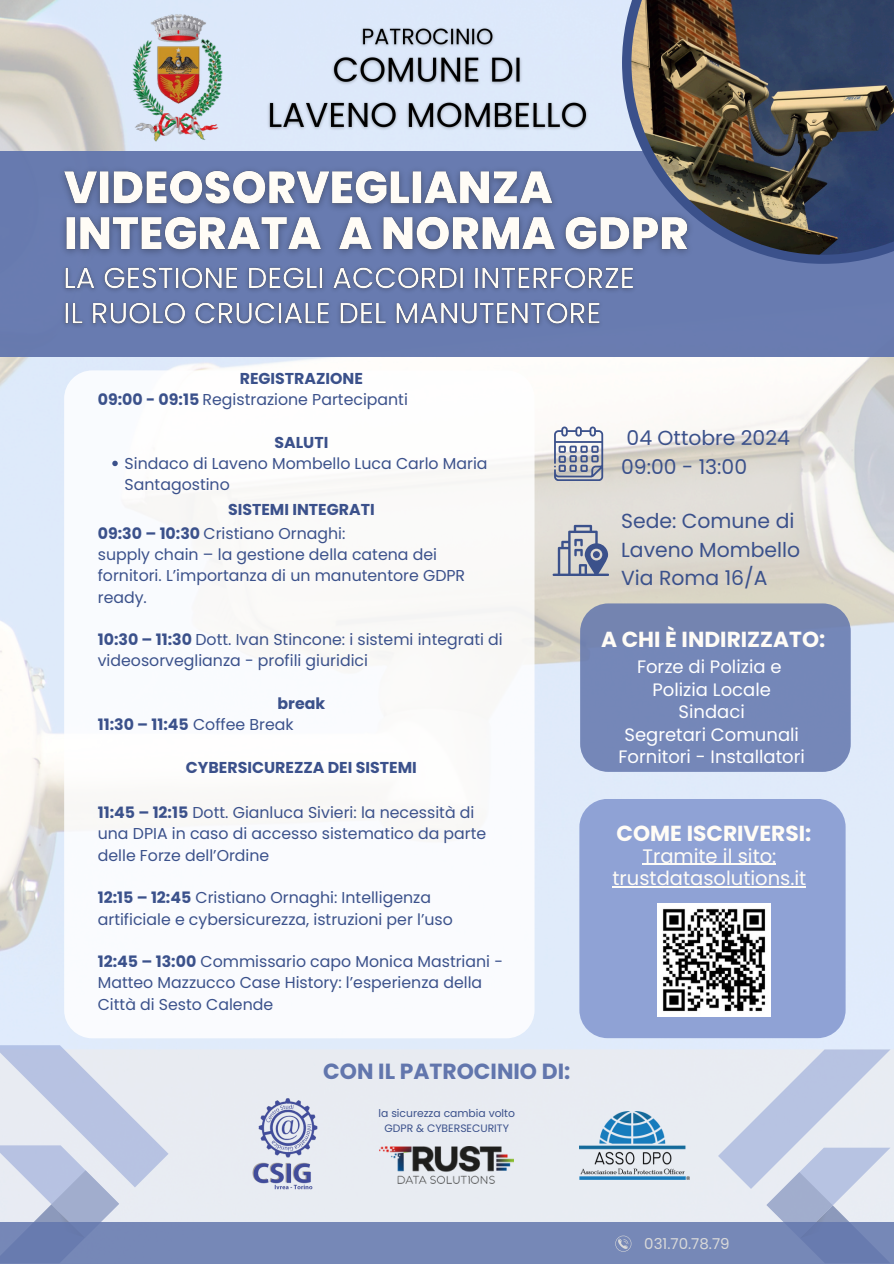
<style>
.page{position:relative;width:894px;height:1264px;background:#fff}
.page>*{position:absolute;margin:0;border:0;box-sizing:border-box;transform-origin:0 0}
.t1{font:700 21.9px "Poppins";color:#6276ad}
.t2{font:700 21.75px "Poppins";color:#fffcf6}
.t3{font:20.4px/28.2px "Poppins";color:#3b518b}
.t4{font:19.5px/22.5px "Poppins";color:#fffcf6;text-align:center}
.t5{font:18px/22.5px "Poppins";color:#fff;text-align:center}
.t6{font:15.75px/21.3px "Poppins";color:#3b518b}
.t7{font:700 15.75px "Poppins";color:#3b518b}
.t8{font:15px "Poppins";color:#d9d9d9}
.t9{font:10.8px "Poppins";color:#3b518b}
.s1{font-weight:700}
.s2{font-weight:400}
</style>
<div class="page">
<img style="left:0;top:0;width:893px;height:1049px">
<div style="left:0;top:151px;width:893px;height:206px;background:#6276ad"></div>
<svg style="left:622px;top:0;width:259px;height:264px"></svg>
<img style="left:631px;top:0;width:262px;height:255px">
<div style="left:580px;top:603px;width:270px;height:169px;background:#7487b8;border-radius:28px"></div>
<div style="left:168px;top:1049px;width:725px;height:172px;background:#e8ebf2"></div>
<svg style="left:552px;top:525px;width:56px;height:50px"></svg>
<svg style="left:554px;top:426px;width:49px;height:54px"></svg>
<svg style="left:0;top:1045px;width:168px;height:176px"></svg>
<svg style="left:717px;top:1049px;width:173px;height:172px"></svg>
<div style="left:0;top:1221px;width:893px;height:42px;background:linear-gradient(to right,#7486b6,#7486b6)"></div>
<div style="left:579px;top:799px;width:266px;height:239px;background:#8c9fd4;border-radius:28px"></div>
<svg style="left:615px;top:1235px;width:16px;height:16px"></svg>
<div style="left:64px;top:370px;width:470px;height:668px;background:#fff;border-radius:28px"></div>
<img style="left:380px;top:1146px;width:133px;height:37px">
<img style="left:579px;top:1111px;width:110px;height:68px">
<img style="left:241px;top:1097px;width:87px;height:95px">
<img style="left:657px;top:903px;width:113px;height:113px">
<img style="left:63px;top:156px;width:636px;height:108px">
<hr style="left:642px;top:863px;width:134px;height:1px;background:#fffcf6">
<hr style="left:612px;top:886px;width:194px;height:1px;background:#fffcf6">
<svg style="left:112px;top:460px;width:6px;height:6px"></svg>
<img style="left:63px;top:258px;width:578px;height:68px">
<img style="left:264px;top:20px;width:329px;height:119px">
<img style="left:119px;top:4px;width:116px;height:147px">
<p class="t7" style="left:240px;top:367px;width:125px">REGISTRAZIONE</p>
<h5 class="t6" style="left:98px;top:389px;width:311px"><span class="s1">09:00 - 09:15</span> Registrazione Partecipanti</h5>
<h5 class="t7" style="left:274px;top:431px;width:55px">SALUTI</h5>
<h5 class="t6" style="left:125px;top:453px;width:364px">Sindaco di Laveno Mombello Luca Carlo Maria<br>Santagostino</h5>
<p class="t7" style="left:228px;top:498px;width:148px">SISTEMI INTEGRATI</p>
<h5 class="t6" style="left:98px;top:522px;width:249px"><span class="s1">09:30 – 10:30</span> Cristiano Ornaghi:</h5>
<h4 class="t6" style="left:98px;top:544px;width:369px">supply chain – la gestione della catena dei fornitori. L’importanza di un manutentore GDPR ready.</h4>
<h6 class="t6" style="left:98px;top:629px;width:406px"><span class="s1">10:30 – 11:30</span> Dott. Ivan Stincone: i sistemi integrati di videosorveglianza - profili giuridici</h6>
<h4 class="t7" style="left:277px;top:692px;width:49px">break</h4>
<p class="t7" style="left:98px;top:713px;width:197px">11:30 – 11:45 <span class="s2">Coffee Break</span></p>
<h6 class="t7" style="left:186px;top:756px;width:232px">CYBERSICUREZZA DEI SISTEMI</h6>
<p class="t6" style="left:98px;top:802px;width:390px"><span class="s1">11:45 – 12:15</span> Dott. Gianluca Sivieri: la necessità di una DPIA in caso di accesso sistematico da parte delle Forze dell’Ordine</p>
<p class="t6" style="left:98px;top:887px;width:356px"><span class="s1">12:15 – 12:45</span> Cristiano Ornaghi: Intelligenza artificiale e cybersicurezza, istruzioni per l’uso</p>
<h4 class="t6" style="left:98px;top:950px;width:406px"><span class="s1">12:45 – 13:00</span> Commissario capo Monica Mastriani -<br>Matteo Mazzucco Case History: l’esperienza della<br>Città di Sesto Calende</h4>
<p class="t1" style="left:323px;top:1055px;width:248px">CON IL PATROCINIO DI:</p>
<p class="t9" style="left:378px;top:1105px;width:138px">la sicurezza cambia volto</p>
<p class="t9" style="left:384px;top:1120px;width:126px">GDPR &amp; CYBERSECURITY</p>
<p class="t3" style="left:626px;top:423px;width:165px">04 Ottobre 2024</p>
<p class="t3" style="left:621px;top:453px;width:127px">09:00 - 13:00</p>
<p class="t3" style="left:621px;top:506px;width:175px">Sede: Comune di</p>
<p class="t3" style="left:621px;top:535px;width:180px">Laveno Mombello<br>Via Roma 16/A</p>
<p class="t2" style="left:601px;top:624px;width:226px">A CHI È INDIRIZZATO:</p>
<p class="t5" style="left:618px;top:655px;width:188px">Forze di Polizia e<br>Polizia Locale<br>Sindaci<br>Segretari Comunali<br>Fornitori - Installatori</p>
<p class="t2" style="left:616px;top:817px;width:196px">COME ISCRIVERSI:</p>
<p class="t4" style="left:612px;top:844px;width:195px">Tramite il sito: trustdatasolutions.it</p>
<p class="t8" style="left:644px;top:1233px;width:87px">031.70.78.79</p>
</div>
